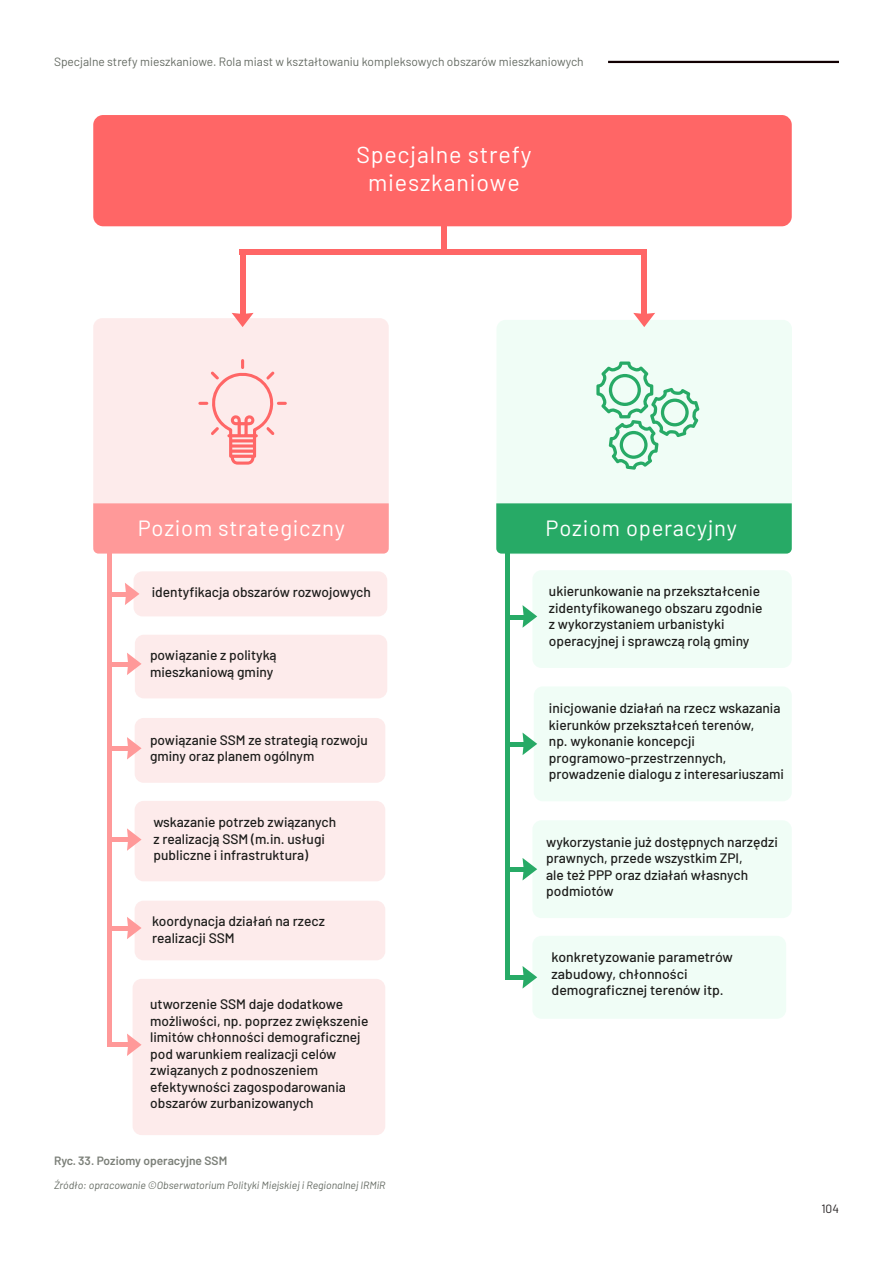
<style>
.page{position:relative;width:893px;height:1263px;background:#fff}
.page>*{position:absolute;margin:0;border:0;box-sizing:border-box;transform-origin:0 0}
.t1{font:23.25px/27.9px "Barlow";letter-spacing:.035em;color:#fff;text-align:center}
.t2{font:22.05px "Barlow";letter-spacing:.035em;color:#fff}
.t3{font:500 13.8px/16.5px "Barlow";color:#1d1d1b}
.t4{font:500 13.65px/16.4px "Barlow";color:#1d1d1b}
.t5{font:12px "Barlow";color:#646a62}
.t6{font:600 12px "Barlow";color:#7b7f78}
.t7{font:12px "Barlow";color:#231f20}
.t8{font:italic 10.5px "Barlow";color:#646a62}
</style>
<div class="page">
<hr style="left:608px;top:61px;width:231px;height:2px;background:#110002">
<div style="left:133px;top:979px;width:252px;height:156px;background:#fdebeb;border-radius:9px"></div>
<div style="left:93px;top:115px;width:699px;height:111px;background:#f66;border-radius:10px"></div>
<div style="left:93px;top:318px;width:296px;height:235px;background:#fdebeb;border-radius:9px"></div>
<div style="left:93px;top:503px;width:296px;height:51px;background:#f99"></div>
<div style="left:496px;top:320px;width:296px;height:234px;background:#f0fdf6;border-radius:9px"></div>
<div style="left:134px;top:571px;width:253px;height:45px;background:#fdebeb;border-radius:9px"></div>
<div style="left:135px;top:801px;width:250px;height:80px;background:#fdebeb;border-radius:9px"></div>
<div style="left:135px;top:901px;width:250px;height:59px;background:#fdebeb;border-radius:9px"></div>
<div style="left:135px;top:635px;width:252px;height:63px;background:#fdebeb;border-radius:9px"></div>
<div style="left:135px;top:718px;width:250px;height:65px;background:#fdebeb;border-radius:9px"></div>
<div style="left:496px;top:503px;width:296px;height:51px;background:#27aa66"></div>
<div style="left:532px;top:570px;width:260px;height:98px;background:#f0fdf6;border-radius:9px"></div>
<div style="left:532px;top:820px;width:260px;height:98px;background:#f0fdf6;border-radius:9px"></div>
<div style="left:532px;top:936px;width:254px;height:83px;background:#f0fdf6;border-radius:9px"></div>
<div style="left:534px;top:686px;width:258px;height:115px;background:#f0fdf6;border-radius:9px"></div>
<div style="left:107px;top:552px;width:5px;height:495px;background:#f99"></div>
<div style="left:107px;top:592px;width:22px;height:5px;background:#f99"></div>
<div style="left:109px;top:662px;width:22px;height:5px;background:#f99"></div>
<div style="left:109px;top:837px;width:22px;height:5px;background:#f99"></div>
<hr style="left:109px;top:926px;width:22px;height:4px;background:#f99">
<div style="left:505px;top:540px;width:5px;height:439px;background:#27aa66"></div>
<hr style="left:505px;top:615px;width:22px;height:4px;background:#27aa66">
<div style="left:505px;top:742px;width:22px;height:5px;background:#27aa66"></div>
<hr style="left:505px;top:867px;width:22px;height:4px;background:#27aa66">
<div style="left:441px;top:201px;width:6px;height:51px;background:#f66"></div>
<div style="left:240px;top:249px;width:6px;height:71px;background:#f66"></div>
<div style="left:641px;top:251px;width:6px;height:71px;background:#f66"></div>
<div style="left:240px;top:249px;width:407px;height:6px;background:#f66"></div>
<svg style="left:232px;top:313px;width:22px;height:14px"></svg>
<svg style="left:522px;top:858px;width:15px;height:22px"></svg>
<hr style="left:505px;top:975px;width:22px;height:4px;background:#27aa66">
<svg style="left:522px;top:966px;width:15px;height:22px"></svg>
<svg style="left:522px;top:732px;width:15px;height:23px"></svg>
<svg style="left:522px;top:605px;width:15px;height:23px"></svg>
<svg style="left:127px;top:917px;width:14px;height:22px"></svg>
<div style="left:109px;top:1042px;width:22px;height:5px;background:#f99"></div>
<svg style="left:127px;top:1034px;width:15px;height:22px"></svg>
<svg style="left:127px;top:828px;width:15px;height:23px"></svg>
<svg style="left:127px;top:653px;width:15px;height:22px"></svg>
<hr style="left:109px;top:747px;width:22px;height:4px;background:#f99">
<svg style="left:127px;top:737px;width:15px;height:22px"></svg>
<svg style="left:125px;top:583px;width:14px;height:22px"></svg>
<svg style="left:633px;top:313px;width:22px;height:14px"></svg>
<svg style="left:198px;top:359px;width:89px;height:106px"></svg>
<svg style="left:596px;top:361px;width:103px;height:109px"></svg>
<p class="t5" style="left:54px;top:53px;width:531px">Specjalne strefy mieszkaniowe. Rola miast w kształtowaniu kompleksowych obszarów mieszkaniowych</p>
<h1 class="t1" style="left:356px;top:139px;width:177px">Specjalne strefy mieszkaniowe</h1>
<h2 class="t2" style="left:138px;top:512px;width:209px">Poziom strategiczny</h2>
<h2 class="t2" style="left:546px;top:512px;width:193px">Poziom operacyjny</h2>
<p class="t3" style="left:152px;top:583px;width:221px">identyfikacja obszarów rozwojowych</p>
<p class="t3" style="left:150px;top:646px;width:128px">powiązanie z polityką mieszkaniową gminy</p>
<p class="t4" style="left:150px;top:730px;width:219px">powiązanie SSM ze strategią rozwoju gminy oraz planem ogólnym</p>
<p class="t3" style="left:153px;top:813px;width:184px">wskazanie potrzeb związanych z realizacją SSM (m.in. usługi publiczne i infrastruktura)</p>
<p class="t3" style="left:152px;top:912px;width:174px">koordynacja działań na rzecz realizacji SSM</p>
<p class="t3" style="left:150px;top:995px;width:220px">utworzenie SSM daje dodatkowe możliwości, np. poprzez zwiększenie limitów chłonności demograficznej pod warunkiem realizacji celów związanych z podnoszeniem efektywności zagospodarowania obszarów zurbanizowanych</p>
<p class="t6" style="left:54px;top:1152px;width:175px">Ryc. 33. Poziomy operacyjne SSM</p>
<p class="t8" style="left:54px;top:1178px;width:333px">Źródło: opracowanie ©Obserwatorium Polityki Miejskiej i Regionalnej IRMiR</p>
<p class="t3" style="left:549px;top:582px;width:215px">ukierunkowanie na przekształcenie zidentyfikowanego obszaru zgodnie z wykorzystaniem urbanistyki operacyjnej i sprawczą rolą gminy</p>
<p class="t3" style="left:549px;top:699px;width:237px">inicjowanie działań na rzecz wskazania kierunków przekształceń terenów,<br>np. wykonanie koncepcji programowo-przestrzennych, prowadzenie dialogu z interesariuszami</p>
<p class="t3" style="left:546px;top:832px;width:233px">wykorzystanie już dostępnych narzędzi prawnych, przede wszystkim ZPI,<br>ale też PPP oraz działań własnych podmiotów</p>
<p class="t3" style="left:552px;top:948px;width:183px">konkretyzowanie parametrów zabudowy, chłonności demograficznej terenów itp.</p>
<p class="t7" style="left:821px;top:1200px;width:19px">104</p>
</div>
